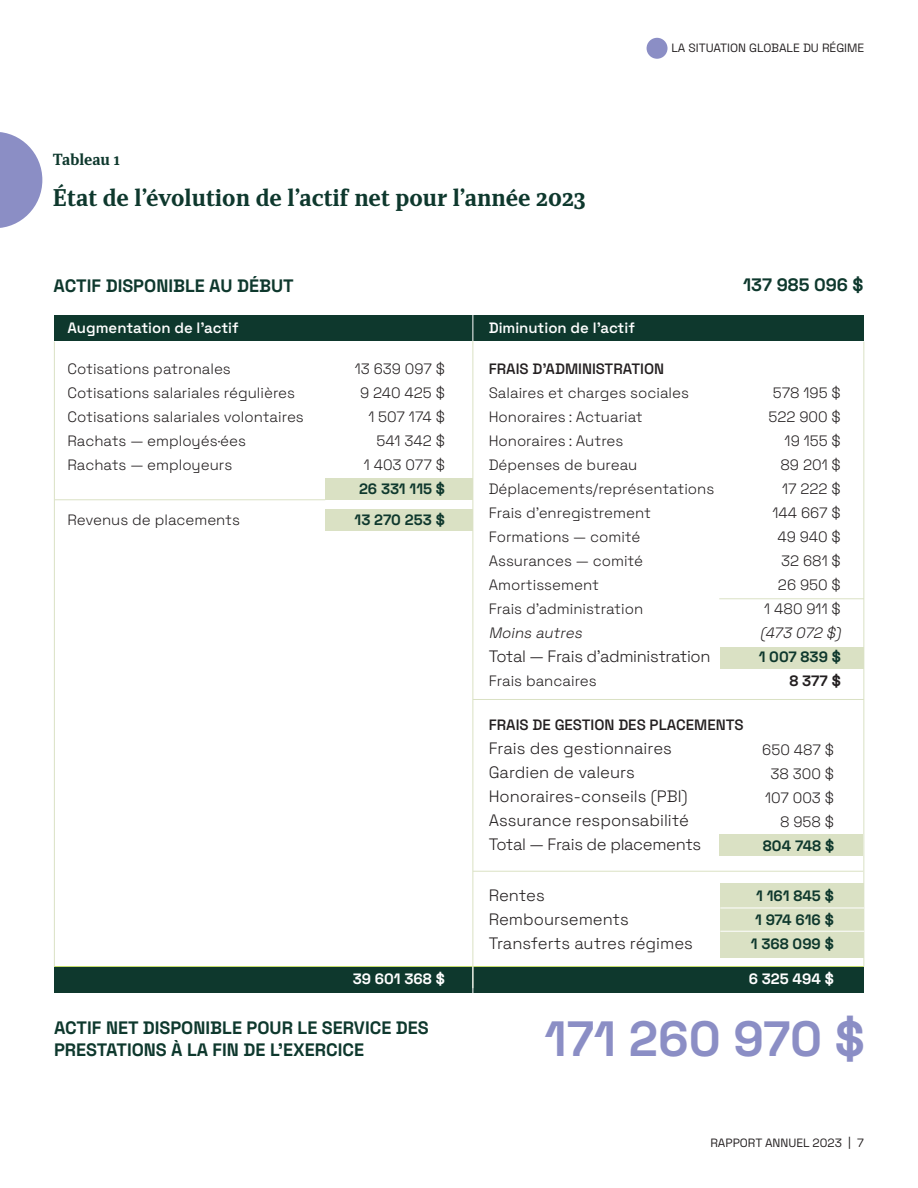
<style>
.page{position:relative;width:918px;height:1188px;background:#fff}
.page>*{position:absolute;margin:0;border:0;box-sizing:border-box;transform-origin:0 0}
.space_grotesk__italic{font:700 49.5px "Space Grotesk";color:#8b8ec5}
.text_-_1{font:700 22.5px "Recia";color:#0e382d}
.space_grotesk__italic-2{font:700 18px/21.6px "Space Grotesk";color:#0e382d}
.space_grotesk__italic-3{font:300 16.5px "Space Grotesk";color:#231f20}
.space_grotesk__italic-4{font:300 16.5px "Space Grotesk";letter-spacing:-.02em;color:#231f20}
.space_grotesk__italic-5{font:300 15px "Space Grotesk";color:#231f20}
.space_grotesk__italic-6{font:700 15px "Space Grotesk";color:#0e382d}
.space_grotesk__italic-7{font:600 15px "Space Grotesk";color:#231f20}
.space_grotesk__italic-8{font:600 15px "Space Grotesk";color:#fff}
.space_grotesk__italic-9{font:italic 300 15px "Space Grotesk";color:#231f20}
.space_grotesk__italic-10{font:700 15px "Space Grotesk";color:#fff}
.text_-_1-2{font:700 15px "Recia";letter-spacing:-.005em;color:#0e382d}
.space_grotesk__italic-11{font:700 15px "Space Grotesk";color:#231f20}
.t1{font:12px "Space Grotesk";color:#231f20}
</style>
<div class="page">
<svg style="left:0;top:132px;width:42px;height:96px"></svg>
<div style="left:325px;top:510px;width:148px;height:21px;background:#dae1c4"></div>
<div style="left:647px;top:38px;width:21px;height:21px;background:#8b8ec5;border-radius:50%"></div>
<div style="left:54px;top:315px;width:810px;height:26px;background:#0e382d"></div>
<div style="left:54px;top:967px;width:810px;height:25px;background:#0e382d"></div>
<div style="left:325px;top:478px;width:148px;height:22px;background:#dae1c4"></div>
<div style="left:721px;top:647px;width:143px;height:22px;background:#dae1c4"></div>
<div style="left:719px;top:834px;width:144px;height:22px;background:#dae1c4"></div>
<div style="left:721px;top:883px;width:143px;height:75px;background:#dae1c4"></div>
<hr style="left:54px;top:342px;width:1px;height:625px;background:#dae1c4">
<hr style="left:472px;top:341px;width:1px;height:647px;background:#dae1c4">
<svg style="left:472px;top:315px;width:1px;height:26px"></svg>
<hr style="left:472px;top:967px;width:1px;height:33px;background:#fff">
<hr style="left:863px;top:342px;width:1px;height:625px;background:#dae1c4">
<hr style="left:55px;top:499px;width:270px;height:1px;background:#dae1c4">
<hr style="left:473px;top:871px;width:390px;height:1px;background:#dae1c4">
<hr style="left:473px;top:699px;width:391px;height:1px;background:#dae1c4">
<hr style="left:719px;top:598px;width:145px;height:1px;background:#dae1c4">
<hr style="left:720px;top:908px;width:144px;height:1px;background:#fff">
<hr style="left:720px;top:931px;width:144px;height:1px;background:#fff">
<p class="text_-_1-2" style="left:53px;top:150px;width:68px">Tableau 1</p>
<p class="text_-_1" style="left:53px;top:183px;width:534px">État de l’évolution de l’actif net pour l’année 2023</p>
<p class="t1" style="left:671px;top:39px;width:195px">LA SITUATION GLOBALE DU RÉGIME</p>
<p class="space_grotesk__italic-2" style="left:54px;top:274px;width:242px">ACTIF DISPONIBLE AU DÉBUT</p>
<p class="space_grotesk__italic-2" style="left:743px;top:273px;width:122px">137 985 096 $</p>
<p class="space_grotesk__italic-8" style="left:68px;top:316px;width:173px">Augmentation de l’actif</p>
<p class="space_grotesk__italic-5" style="left:68px;top:358px;width:165px">Cotisations patronales</p>
<p class="space_grotesk__italic-5" style="left:68px;top:382px;width:229px">Cotisations salariales régulières</p>
<p class="space_grotesk__italic-5" style="left:68px;top:406px;width:238px">Cotisations salariales volontaires</p>
<p class="space_grotesk__italic-5" style="left:68px;top:430px;width:180px">Rachats — employés·ées</p>
<p class="space_grotesk__italic-5" style="left:68px;top:454px;width:166px">Rachats — employeurs</p>
<p class="space_grotesk__italic-5" style="left:68px;top:509px;width:174px">Revenus de placements</p>
<p class="space_grotesk__italic-5" style="left:355px;top:358px;width:92px">13 639 097 $</p>
<p class="space_grotesk__italic-5" style="left:360px;top:382px;width:86px">9 240 425 $</p>
<p class="space_grotesk__italic-5" style="left:368px;top:406px;width:78px">1 507 174 $</p>
<p class="space_grotesk__italic-5" style="left:377px;top:430px;width:70px">541 342 $</p>
<p class="space_grotesk__italic-5" style="left:364px;top:454px;width:83px">1 403 077 $</p>
<p class="space_grotesk__italic-6" style="left:359px;top:477px;width:88px">26 331 115 $</p>
<p class="space_grotesk__italic-6" style="left:355px;top:508px;width:92px">13 270 253 $</p>
<p class="space_grotesk__italic-8" style="left:489px;top:316px;width:148px">Diminution de l’actif</p>
<p class="space_grotesk__italic-7" style="left:489px;top:358px;width:177px">FRAIS D’ADMINISTRATION</p>
<p class="space_grotesk__italic-5" style="left:489px;top:382px;width:202px">Salaires et charges sociales</p>
<p class="space_grotesk__italic-5" style="left:489px;top:406px;width:156px">Honoraires : Actuariat</p>
<p class="space_grotesk__italic-5" style="left:489px;top:430px;width:136px">Honoraires : Autres</p>
<p class="space_grotesk__italic-5" style="left:489px;top:454px;width:150px">Dépenses de bureau</p>
<p class="space_grotesk__italic-5" style="left:489px;top:478px;width:227px">Déplacements/représentations</p>
<p class="space_grotesk__italic-5" style="left:489px;top:502px;width:164px">Frais d’enregistrement</p>
<p class="space_grotesk__italic-5" style="left:489px;top:526px;width:153px">Formations — comité</p>
<p class="space_grotesk__italic-5" style="left:489px;top:550px;width:156px">Assurances — comité</p>
<p class="space_grotesk__italic-5" style="left:489px;top:574px;width:112px">Amortissement</p>
<p class="space_grotesk__italic-5" style="left:489px;top:598px;width:156px">Frais d’administration</p>
<p class="space_grotesk__italic-9" style="left:489px;top:622px;width:98px">Moins autres</p>
<p class="space_grotesk__italic-4" style="left:489px;top:645px;width:223px">Total — Frais d’administration</p>
<p class="space_grotesk__italic-5" style="left:489px;top:670px;width:110px">Frais bancaires</p>
<p class="space_grotesk__italic-7" style="left:489px;top:713px;width:256px">FRAIS DE GESTION DES PLACEMENTS</p>
<p class="space_grotesk__italic-3" style="left:489px;top:736px;width:185px">Frais des gestionnaires</p>
<p class="space_grotesk__italic-3" style="left:489px;top:760px;width:148px">Gardien de valeurs</p>
<p class="space_grotesk__italic-3" style="left:489px;top:784px;width:201px">Honoraires-conseils (PBI)</p>
<p class="space_grotesk__italic-3" style="left:489px;top:808px;width:202px">Assurance responsabilité</p>
<p class="space_grotesk__italic-4" style="left:489px;top:832px;width:214px">Total — Frais de placements</p>
<p class="space_grotesk__italic-3" style="left:489px;top:883px;width:58px">Rentes</p>
<p class="space_grotesk__italic-3" style="left:489px;top:907px;width:142px">Remboursements</p>
<p class="space_grotesk__italic-3" style="left:489px;top:931px;width:206px">Transferts autres régimes</p>
<p class="space_grotesk__italic-5" style="left:773px;top:382px;width:69px">578 195 $</p>
<p class="space_grotesk__italic-5" style="left:769px;top:406px;width:74px">522 900 $</p>
<p class="space_grotesk__italic-5" style="left:785px;top:430px;width:58px">19 155 $</p>
<p class="space_grotesk__italic-5" style="left:781px;top:454px;width:62px">89 201 $</p>
<p class="space_grotesk__italic-5" style="left:782px;top:478px;width:60px">17 222 $</p>
<p class="space_grotesk__italic-5" style="left:773px;top:502px;width:70px">144 667 $</p>
<p class="space_grotesk__italic-5" style="left:777px;top:526px;width:65px">49 940 $</p>
<p class="space_grotesk__italic-5" style="left:781px;top:550px;width:61px">32 681 $</p>
<p class="space_grotesk__italic-5" style="left:778px;top:574px;width:64px">26 950 $</p>
<p class="space_grotesk__italic-5" style="left:764px;top:598px;width:78px">1 480 911 $</p>
<p class="space_grotesk__italic-9" style="left:760px;top:622px;width:86px">(473 072 $)</p>
<p class="space_grotesk__italic-6" style="left:759px;top:645px;width:84px">1 007 839 $</p>
<p class="space_grotesk__italic-11" style="left:789px;top:669px;width:53px">8 377 $</p>
<p class="space_grotesk__italic-5" style="left:762px;top:738px;width:73px">650 487 $</p>
<p class="space_grotesk__italic-5" style="left:770px;top:762px;width:65px">38 300 $</p>
<p class="space_grotesk__italic-5" style="left:765px;top:786px;width:71px">107 003 $</p>
<p class="space_grotesk__italic-5" style="left:780px;top:810px;width:56px">8 958 $</p>
<p class="space_grotesk__italic-6" style="left:763px;top:834px;width:73px">804 748 $</p>
<p class="space_grotesk__italic-6" style="left:756px;top:884px;width:79px">1 161 845 $</p>
<p class="space_grotesk__italic-6" style="left:755px;top:908px;width:80px">1 974 616 $</p>
<p class="space_grotesk__italic-6" style="left:751px;top:932px;width:84px">1 368 099 $</p>
<p class="space_grotesk__italic-10" style="left:353px;top:967px;width:94px">39 601 368 $</p>
<p class="space_grotesk__italic-10" style="left:749px;top:967px;width:86px">6 325 494 $</p>
<p class="space_grotesk__italic-2" style="left:54px;top:1016px;width:376px">ACTIF NET DISPONIBLE POUR LE SERVICE DES<br>PRESTATIONS À LA FIN DE L’EXERCICE</p>
<p class="space_grotesk__italic" style="left:545px;top:1000px;width:322px">171 260 970 $</p>
<p class="t1" style="left:710px;top:1134px;width:155px">RAPPORT ANNUEL 2023 | 7</p>
</div>
